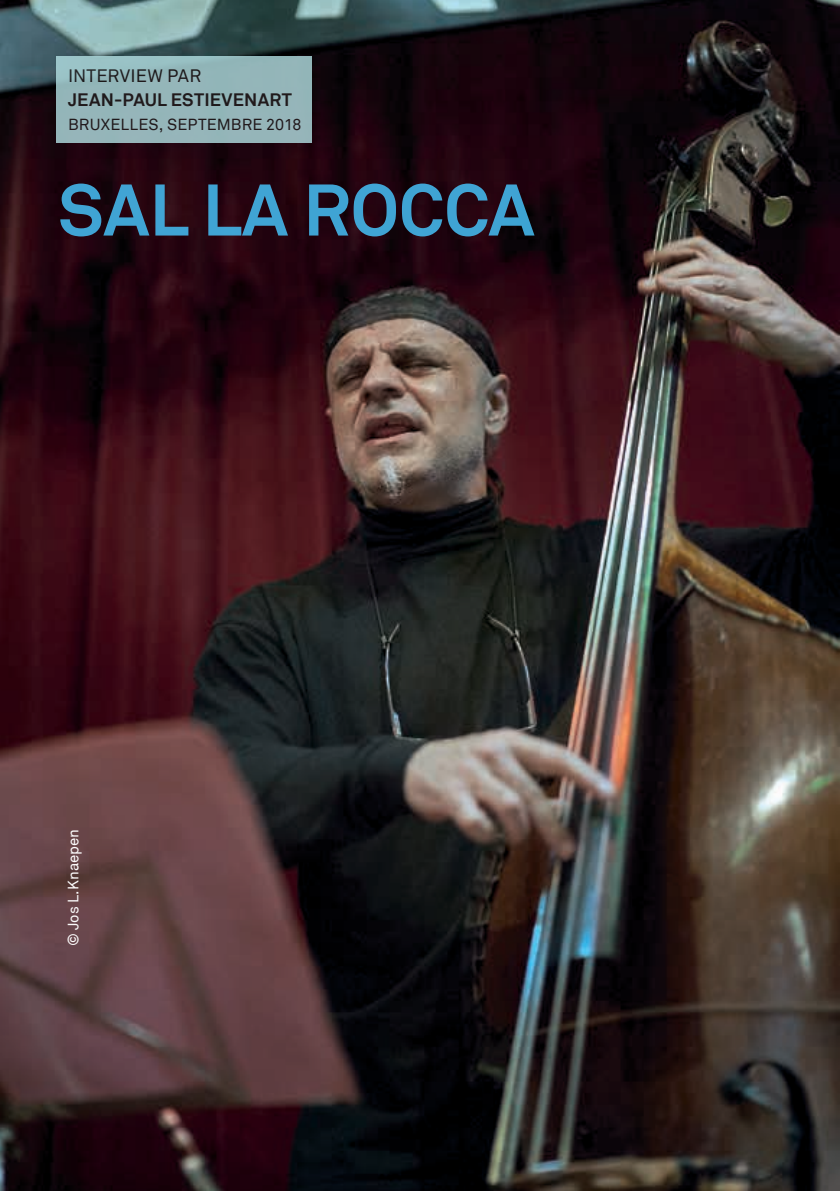
<style>
.page{position:relative;width:840px;height:1191px;background:#fff}
.page>*{position:absolute;margin:0;border:0;box-sizing:border-box;transform-origin:0 0}
.t1{font:700 72px "Akkurat";color:#43b3e6}
.t2{font:700 18px "Akkurat";letter-spacing:.015em;color:#231f20}
.t3{font:18px "Akkurat";letter-spacing:.01em;color:#231f20}
.t4{font:16px "Akkurat";letter-spacing:.005em;color:#231f20}
.t5{font:15px "Akkurat";color:#fff}
</style>
<div class="page">
<img style="left:0;top:0;width:839px;height:1191px">
<div style="left:57px;top:57px;width:255px;height:86px;background:#95b5b9"></div>
<p class="t3" style="left:68px;top:65px;width:135px">INTERVI EW PAR</p>
<p class="t2" style="left:68px;top:89px;width:225px">JEAN-PAUL ESTIEVENART</p>
<p class="t4" style="left:68px;top:115px;width:235px">BRUXELLES, SEPTEMBRE 2018</p>
<h1 class="t1" style="left:58px;top:165px;width:477px">SAL LA ROCCA</h1>
<p class="t5" style="left:64px;top:946px;width:119px;rotate:-90deg">© JOS L.KNAEPEN</p>
</div>
